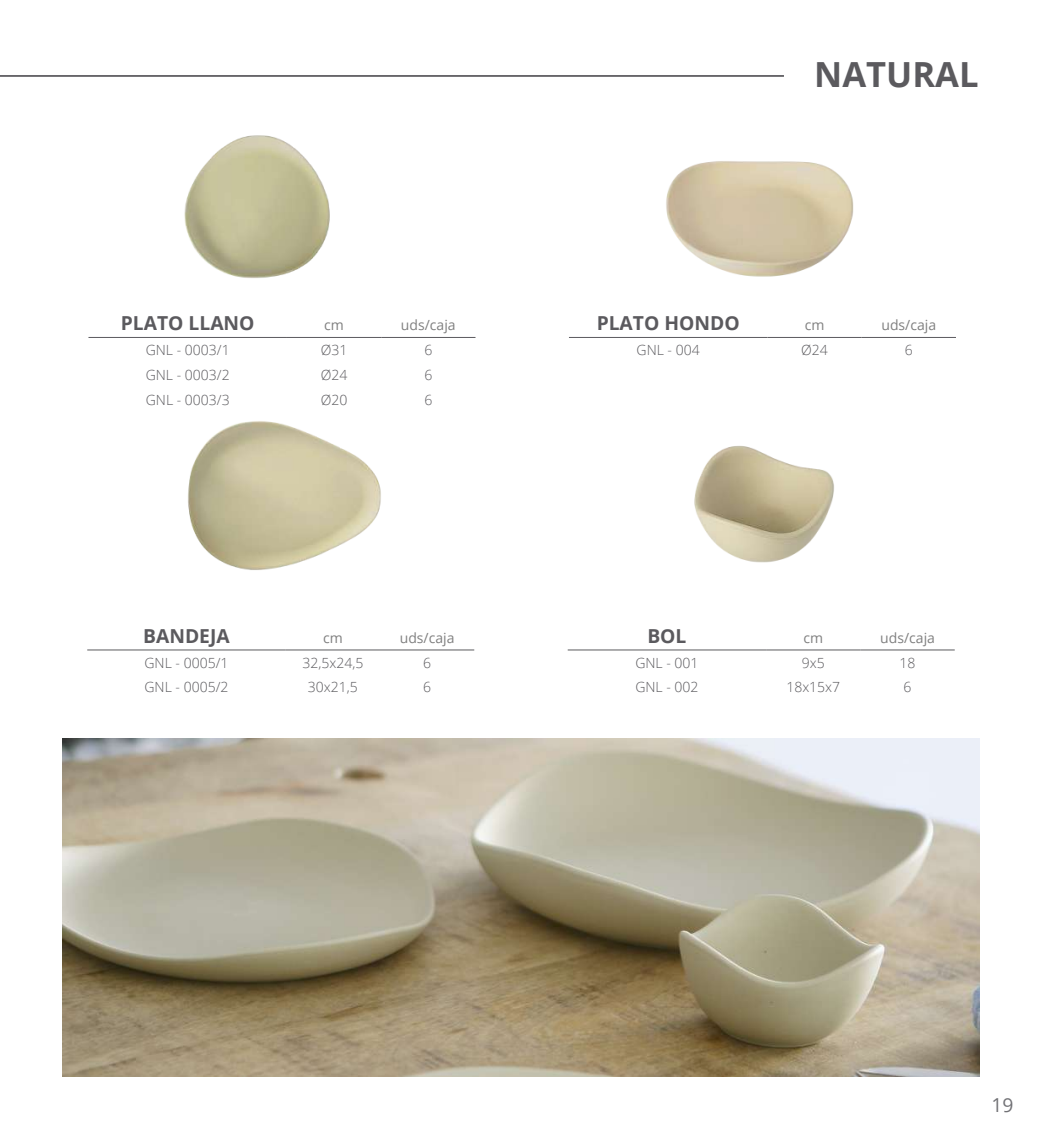
<style>
.page{position:relative;width:1042px;height:1141px;background:#fff}
.page>*{position:absolute;margin:0;border:0;box-sizing:border-box;transform-origin:0 0}
.t1{font:700 34.65px "Open Sans";color:#5b5a5e}
.t2{font:700 19.25px "Open Sans";color:#5b5a5e}
.t3{font:19.25px "Open Sans";color:#717175}
.t4{font:300 14px "Open Sans";color:#5b5a5e}
.t5{font:14px "Open Sans";color:#808080}
</style>
<div class="page">
<hr style="left:766px;top:650px;width:94px;height:1px;background:#5b5a5e">
<hr style="left:860px;top:650px;width:95px;height:1px;background:#5b5a5e">
<hr style="left:568px;top:650px;width:198px;height:1px;background:#5b5a5e">
<hr style="left:286px;top:650px;width:94px;height:1px;background:#5b5a5e">
<hr style="left:380px;top:650px;width:94px;height:1px;background:#5b5a5e">
<hr style="left:87px;top:650px;width:199px;height:1px;background:#5b5a5e">
<hr style="left:767px;top:337px;width:94px;height:1px;background:#5b5a5e">
<hr style="left:861px;top:337px;width:95px;height:1px;background:#5b5a5e">
<hr style="left:569px;top:337px;width:198px;height:1px;background:#5b5a5e">
<hr style="left:287px;top:337px;width:94px;height:1px;background:#5b5a5e">
<hr style="left:381px;top:337px;width:94px;height:1px;background:#5b5a5e">
<hr style="left:88px;top:337px;width:199px;height:1px;background:#5b5a5e">
<hr style="left:0;top:75px;width:784px;height:2px;background:#5b5a5e">
<img style="left:62px;top:739px;width:918px;height:338px">
<img style="left:188px;top:421px;width:193px;height:149px">
<img style="left:184px;top:135px;width:146px;height:143px">
<img style="left:666px;top:161px;width:188px;height:116px">
<img style="left:694px;top:445px;width:140px;height:118px">
<h2 class="t2" style="left:121px;top:310px;width:135px">PLATO LLANO</h2>
<p class="t5" style="left:324px;top:316px;width:21px">cm</p>
<p class="t5" style="left:401px;top:316px;width:56px">uds/caja</p>
<p class="t4" style="left:146px;top:340px;width:85px">GNL - 0003/1</p>
<p class="t4" style="left:321px;top:340px;width:28px">Ø31</p>
<p class="t4" style="left:424px;top:340px;width:9px">6</p>
<p class="t4" style="left:146px;top:365px;width:85px">GNL - 0003/2</p>
<p class="t4" style="left:321px;top:365px;width:28px">Ø24</p>
<p class="t4" style="left:424px;top:365px;width:9px">6</p>
<p class="t4" style="left:146px;top:390px;width:85px">GNL - 0003/3</p>
<p class="t4" style="left:321px;top:390px;width:28px">Ø20</p>
<p class="t4" style="left:424px;top:390px;width:9px">6</p>
<h2 class="t2" style="left:143px;top:622px;width:88px">BANDEJA</h2>
<p class="t5" style="left:323px;top:628px;width:21px">cm</p>
<p class="t5" style="left:400px;top:628px;width:56px">uds/caja</p>
<p class="t4" style="left:144px;top:653px;width:85px">GNL - 0005/1</p>
<p class="t4" style="left:302px;top:653px;width:62px">32,5x24,5</p>
<p class="t4" style="left:423px;top:653px;width:9px">6</p>
<p class="t4" style="left:144px;top:678px;width:85px">GNL - 0005/2</p>
<p class="t4" style="left:308px;top:678px;width:51px">30x21,5</p>
<p class="t4" style="left:423px;top:678px;width:9px">6</p>
<h1 class="t1" style="left:814px;top:50px;width:166px">NATURAL</h1>
<h2 class="t2" style="left:597px;top:310px;width:144px">PLATO HONDO</h2>
<p class="t5" style="left:805px;top:316px;width:21px">cm</p>
<p class="t5" style="left:881px;top:316px;width:56px">uds/caja</p>
<p class="t4" style="left:636px;top:340px;width:65px">GNL - 004</p>
<p class="t4" style="left:801px;top:340px;width:28px">Ø24</p>
<p class="t4" style="left:905px;top:340px;width:9px">6</p>
<h2 class="t2" style="left:647px;top:622px;width:41px">BOL</h2>
<p class="t5" style="left:803px;top:628px;width:21px">cm</p>
<p class="t5" style="left:880px;top:628px;width:56px">uds/caja</p>
<p class="t4" style="left:635px;top:653px;width:65px">GNL - 001</p>
<p class="t4" style="left:802px;top:653px;width:24px">9x5</p>
<p class="t4" style="left:899px;top:653px;width:17px">18</p>
<p class="t4" style="left:635px;top:678px;width:65px">GNL - 002</p>
<p class="t4" style="left:786px;top:678px;width:55px">18x15x7</p>
<p class="t4" style="left:903px;top:678px;width:9px">6</p>
<h2 class="t3" style="left:991px;top:1092px;width:24px">19</h2>
</div>
